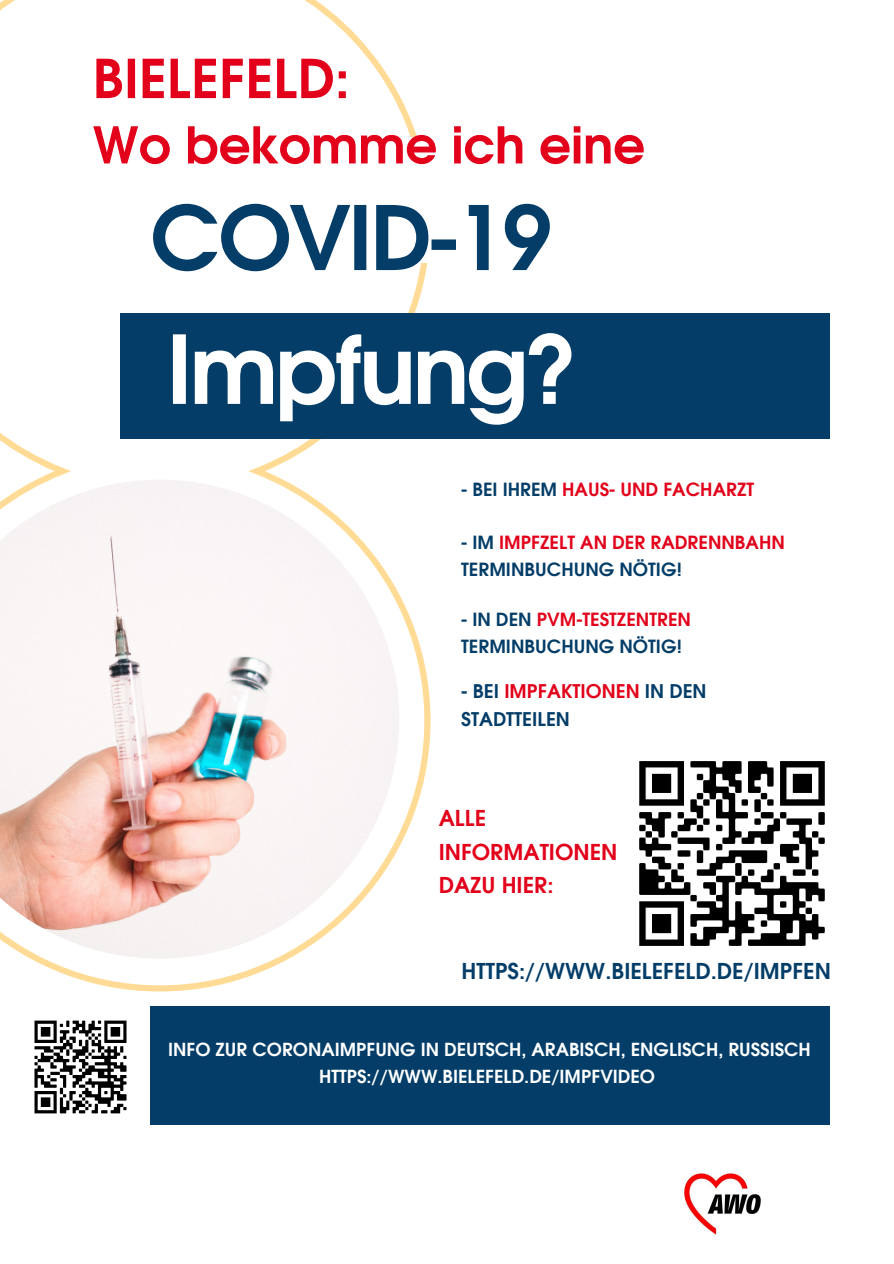
<style>
.page{position:relative;width:894px;height:1264px;background:#fff}
.page>*{position:absolute;margin:0;border:0;box-sizing:border-box;transform-origin:0 0}
.t1{font:700 94.05px "Evolventa";letter-spacing:-.03em;color:#fff}
.t2{font:700 88.05px "Evolventa";letter-spacing:-.03em;color:#033d68}
.t3{font:700 53.25px "Evolventa";color:#e2001a}
.t4{font:700 50.25px "Evolventa";color:#e2001a}
.t5{font:700 21.9px "Evolventa";color:#033d68}
.t6{font:700 21.9px/33.8px "Evolventa";color:#e2001a}
.t7{font:700 18.9px/28.2px "Evolventa";color:#033d68}
.t8{font:700 18.15px "Evolventa";color:#e2001a}
.t9{font:700 18.15px "Evolventa";color:#033d68}
.t10{font:700 18px "Evolventa";color:#fff}
.s1{color:#033d68}
.s2{color:#e2001a}
</style>
<div class="page">
<svg style="left:0;top:0;width:430px;height:991px"></svg>
<img style="left:0;top:479px;width:399px;height:479px">
<div style="left:120px;top:314px;width:709px;height:124px;background:#033d68"></div>
<div style="left:120px;top:137px;width:509px;height:125px;background:#fff"></div>
<div style="left:150px;top:1005px;width:679px;height:119px;background:#033d68"></div>
<img style="left:639px;top:761px;width:186px;height:185px">
<img style="left:34px;top:1020px;width:93px;height:94px">
<img style="left:684px;top:1173px;width:77px;height:62px">
<p class="t3" style="left:93px;top:56px;width:258px">BIELEFELD:</p>
<p class="t4" style="left:93px;top:123px;width:553px">Wo bekomme ich eine</p>
<p class="t2" style="left:150px;top:200px;width:403px">COVID-19</p>
<p class="t1" style="left:166px;top:329px;width:410px">Impfung?</p>
<p class="t8" style="left:461px;top:481px;width:294px"><span class="s1">- BEI IHREM</span> HAUS- UND FACHARZT</p>
<p class="t8" style="left:461px;top:534px;width:325px"><span class="s1">- IM</span> IMPFZELT AN DER RADRENNBAHN</p>
<p class="t9" style="left:461px;top:561px;width:223px">TERMINBUCHUNG NÖTIG!</p>
<p class="t8" style="left:461px;top:611px;width:231px"><span class="s1">- IN DEN</span> PVM-TESTZENTREN</p>
<p class="t9" style="left:461px;top:638px;width:223px">TERMINBUCHUNG NÖTIG!</p>
<p class="t7" style="left:461px;top:678px;width:247px">- BEI <span class="s2">IMPFAKTIONEN</span> IN DEN<br>STADTTEILEN</p>
<p class="t6" style="left:438px;top:802px;width:180px">ALLE<br>INFORMATIONEN<br>DAZU HIER:</p>
<p class="t5" style="left:461px;top:961px;width:371px">HTTPS://WWW.BIELEFELD.DE/IMPFEN</p>
<p class="t10" style="left:168px;top:1041px;width:644px">INFO ZUR CORONAIMPFUNG IN DEUTSCH, ARABISCH, ENGLISCH, RUSSISCH</p>
<p class="t10" style="left:319px;top:1068px;width:337px">HTTPS://WWW.BIELEFELD.DE/IMPFVIDEO</p>
</div>
